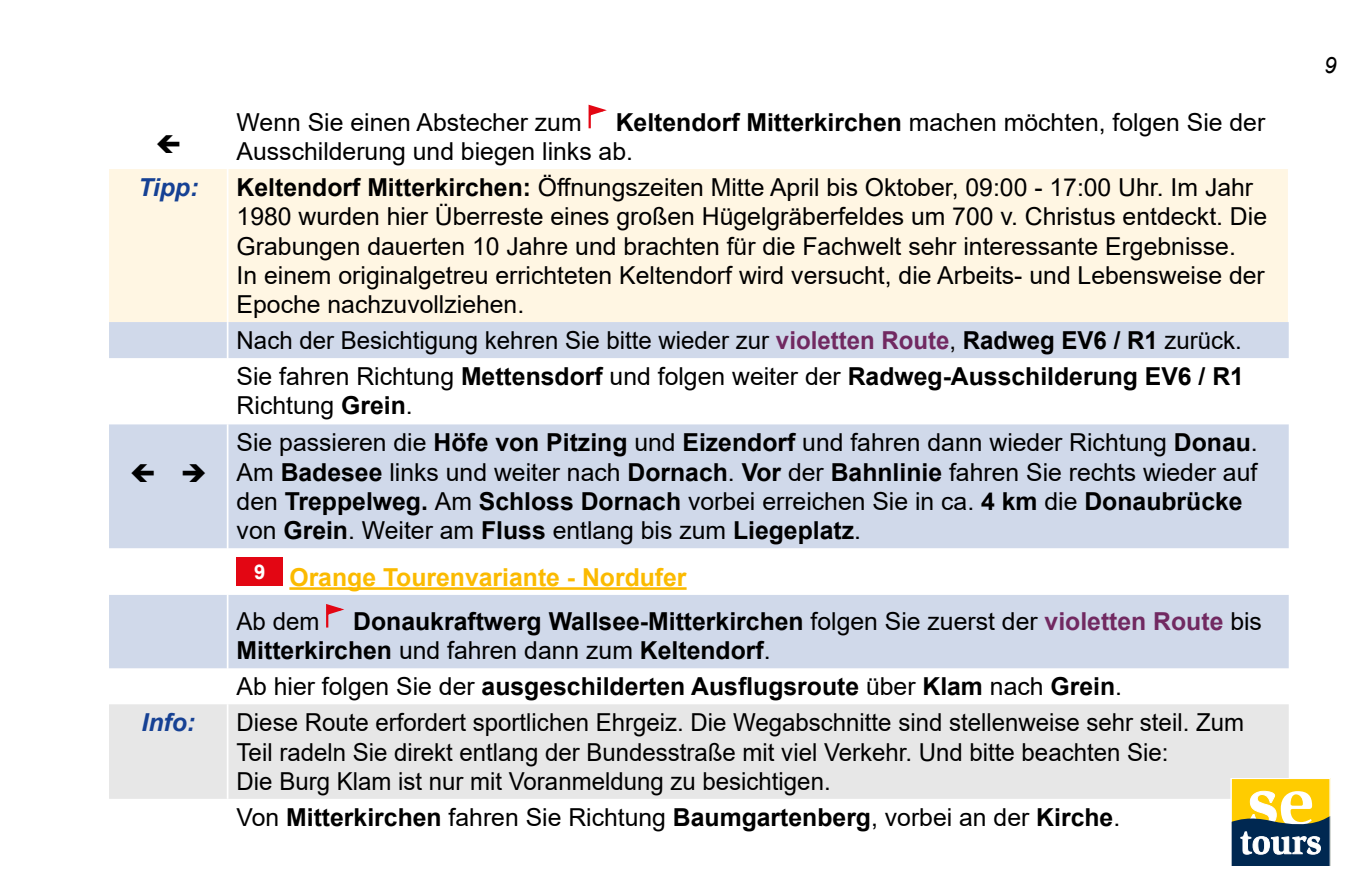
<style>
.page{position:relative;width:1372px;height:893px;background:#fff}
.page>*{position:absolute;margin:0;border:0;box-sizing:border-box;transform-origin:0 0}
.t1{font:24.75px/29.2px "Arial";color:#000}
.t2{font:700 24.75px/29.2px "Arial";color:#000}
.t3{font:700 24.75px/44.1px "Arial";color:#fbba00}
.t4{font:italic 700 24.75px "Arial";color:#164194}
.t5{font:italic 22.5px "Arial";color:#000}
.s1{font-weight:700}
.s2{font-weight:700;color:#712961}
.s3{font-weight:400;color:#000}
.s4{font-weight:400}
.s5{color:#712961}
</style>
<div class="page">
<div style="left:109px;top:169px;width:1178px;height:153px;background:#fff6e3"></div>
<svg style="left:109px;top:322px;width:1179px;height:346px;fill:#d0d9ea"></svg>
<div style="left:109px;top:704px;width:1179px;height:95px;background:#e7e7e7"></div>
<hr style="left:227px;top:169px;width:1px;height:153px;background:#fff">
<hr style="left:227px;top:322px;width:1px;height:36px;background:#fff">
<hr style="left:227px;top:358px;width:1px;height:66px;background:#fff">
<hr style="left:227px;top:424px;width:1px;height:124px;background:#fff">
<hr style="left:227px;top:548px;width:1px;height:47px;background:#fff">
<hr style="left:227px;top:595px;width:1px;height:73px;background:#fff">
<hr style="left:227px;top:704px;width:1px;height:95px;background:#fff">
<svg style="left:588px;top:104px;width:19px;height:25px"></svg>
<hr style="left:289px;top:587px;width:397px;height:3px;background:#fbba00">
<div style="left:237px;top:557px;width:46px;height:29px;background:#e30613"></div>
<svg style="left:325px;top:602px;width:23px;height:28px"></svg>
<div style="left:1230px;top:778px;width:99px;height:88px;background:#fc0"></div>
<div style="left:1230px;top:778px;width:100px;height:88px;border:1px solid #fff"></div>
<svg style="left:1230px;top:791px;width:99px;height:75px"></svg>
<svg style="left:132px;top:464px;width:22px;height:18px"></svg>
<svg style="left:183px;top:464px;width:22px;height:18px"></svg>
<p class="t1" style="left:237px;top:107px;width:346px">Wenn Sie einen Abstecher zum</p>
<p class="t1" style="left:237px;top:107px;width:1030px;text-indent:379px"><span class="s1">Keltendorf Mitterkirchen</span> machen möchten, folgen Sie der<br>Ausschilderung und biegen links ab.</p>
<p class="t4" style="left:138px;top:171px;width:62px">Tipp:</p>
<p class="t1" style="left:237px;top:173px;width:1031px"><span class="s1">Keltendorf Mitterkirchen:</span> Öffnungszeiten Mitte April bis Oktober, 09:00 - 17:00 Uhr. Im Jahr 1980 wurden hier Überreste eines großen Hügelgräberfeldes um 700 v. Christus entdeckt. Die Grabungen dauerten 10 Jahre und brachten für die Fachwelt sehr interessante Ergebnisse.<br>In einem originalgetreu errichteten Keltendorf wird versucht, die Arbeits- und Lebensweise der Epoche nachzuvollziehen.</p>
<p class="t1" style="left:237px;top:322px;width:1008px;line-height:36px">Nach der Besichtigung kehren Sie bitte wieder zur <span class="s2">violetten Route</span>, <span class="s1">Radweg EV6 / R1</span> zurück.<br>Sie fahren Richtung <span class="s1">Mettensdorf</span> und folgen weiter der <span class="s1">Radweg-Ausschilderung EV6 / R1</span></p>
<p class="t1" style="left:237px;top:391px;width:178px">Richtung <span class="s1">Grein</span>.</p>
<p class="t1" style="left:237px;top:428px;width:1022px">Sie passieren die <span class="s1">Höfe von Pitzing</span> und <span class="s1">Eizendorf</span> und fahren dann wieder Richtung <span class="s1">Donau</span>.<br>Am <span class="s1">Badesee</span> links und weiter nach <span class="s1">Dornach</span>. <span class="s1">Vor</span> der <span class="s1">Bahnlinie</span> fahren Sie rechts wieder auf den <span class="s1">Treppelweg.</span> Am <span class="s1">Schloss Dornach</span> vorbei erreichen Sie in ca. <span class="s1">4 km</span> die <span class="s1">Donaubrücke </span>von <span class="s1">Grein</span>. Weiter am <span class="s1">Fluss</span> entlang bis zum <span class="s1">Liegeplatz</span>.</p>
<p class="t3" style="left:237px;top:555px;width:451px;text-indent:17px"><sup>9</sup> Orange Tourenvariante - Nordufer<br><span class="s3">Ab dem</span></p>
<p class="t2" style="left:236px;top:607px;width:1026px;text-indent:117px">Donaukraftwerg Wallsee-Mitterkirchen <span class="s4">folgen Sie zuerst der</span> <span class="s5">violetten Route</span> <span class="s4">bis<br></span>Mitterkirchen <span class="s4">und fahren dann zum</span> Keltendorf<span class="s4">.</span></p>
<p class="t2" style="left:236px;top:672px;width:886px"><span class="s4">Ab hier folgen Sie der</span> ausgeschilderten Ausflugsroute <span class="s4">über</span> Klam <span class="s4">nach</span> Grein<span class="s4">.</span></p>
<p class="t4" style="left:141px;top:706px;width:55px">Info:</p>
<p class="t1" style="left:237px;top:708px;width:1008px">Diese Route erfordert sportlichen Ehrgeiz. Die Wegabschnitte sind stellenweise sehr steil. Zum<br>Teil radeln Sie direkt entlang der Bundesstraße mit viel Verkehr. Und bitte beachten Sie:<br>Die Burg Klam ist nur mit Voranmeldung zu besichtigen.</p>
<p class="t1" style="left:237px;top:802px;width:885px">Von <span class="s1">Mitterkirchen</span> fahren Sie Richtung <span class="s1">Baumgartenberg</span>, vorbei an der <span class="s1">Kirche</span>.</p>
<p class="t5" style="left:1324px;top:50px;width:14px">9</p>
</div>
